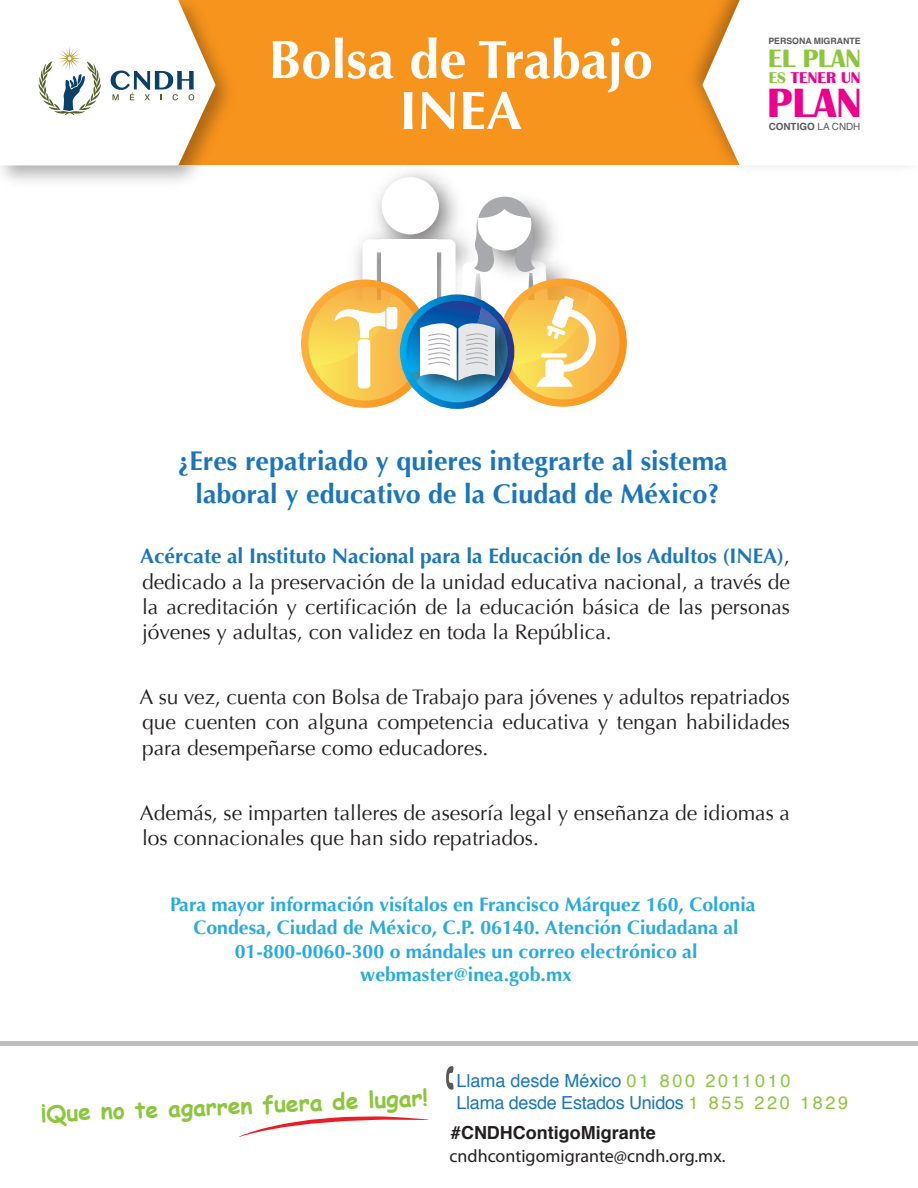
<style>
.page{position:relative;width:918px;height:1188px;background:#fff}
.page>*{position:absolute;margin:0;border:0;box-sizing:border-box;transform-origin:0 0}
.t1{font:700 54px/51px "Optima";color:#fff;text-align:center}
.t2{font:700 42.15px "Britannic";color:#ec008c}
.t3{font:700 27px/32.4px "Optima";color:#1b75bc;text-align:center}
.t4{font:700 25.8px "Britannic";color:#8dc63e}
.t5{font:700 22.8px "Comic Sans MS";color:#8dc63e}
.t6{font:21px/25.2px "Optima";color:#221e1f;text-align:justify}
.t7{font:700 19.5px/23.4px "Optima";color:#27aae1;text-align:center}
.t8{font:18px/21.6px "Helvetica";color:#1b75bc}
.t9{font:18px "Myriad Pro";color:#221e1f}
.t10{font:700 18px "Helvetica";color:#221e1f}
.t11{font:700 16.05px "Britannic";color:#ec008c}
.t12{font:700 9.9px "Helvetica";color:#58585b}
.t13{font:700 8.7px "Helvetica";color:#58585b}
.s1{color:#8dc63e}
.s2{font-weight:400}
.s3{font-weight:700;color:#1b75bc}
</style>
<div class="page">
<div style="left:0;top:0;width:918px;height:164px;background:#f7941d"></div>
<svg style="left:239px;top:1116px;width:189px;height:21px"></svg>
<svg style="left:446px;top:1066px;width:8px;height:24px"></svg>
<hr style="left:0;top:1041px;width:918px;height:4px;background:#bcbec0">
<img style="left:678px;top:51px;width:24px;height:114px">
<svg style="left:702px;top:0;width:216px;height:165px;background:#fcf2e6"></svg>
<img style="left:1px;top:58px;width:243px;height:123px">
<svg style="left:0;top:0;width:216px;height:165px;background:#f1ece5"></svg>
<img style="left:341px;top:164px;width:148px;height:32px">
<div style="left:382px;top:177px;width:57px;height:57px;background:#fff;border-radius:50%"></div>
<img style="left:464px;top:182px;width:25px;height:14px">
<svg style="left:305px;top:196px;width:318px;height:213px"></svg>
<h1 class="t1" style="left:268px;top:35px;width:386px">Bolsa de Trabajo<br>INEA</h1>
<p class="t13" style="left:768px;top:34px;width:94px">PERSONA MIGRANTE</p>
<p class="t4" style="left:768px;top:44px;width:94px">EL PLAN</p>
<h2 class="t2" style="left:767px;top:80px;width:96px">PLAN</h2>
<p class="t11" style="left:769px;top:69px;width:93px"><span class="s1">ES</span> TENER UN</p>
<p class="t12" style="left:769px;top:118px;width:93px">CONTIGO <span class="s2">LA CNDH</span></p>
<p class="t3" style="left:178px;top:445px;width:552px">¿Eres repatriado y quieres integrarte al sistema laboral y educativo de la Ciudad de México?</p>
<p class="t6" style="left:140px;top:544px;width:651px"><span class="s3">Acércate al Instituto Nacional para la Educación de los Adultos (INEA)</span>, dedicado a la preservación de la unidad educativa nacional, a través de la acreditación y certificación de la educación básica de las personas jóvenes y adultas, con validez en toda la República.</p>
<p class="t6" style="left:139px;top:685px;width:652px">A su vez, cuenta con Bolsa de Trabajo para jóvenes y adultos repatriados que cuenten con alguna competencia educativa y tengan habilidades para desempeñarse como educadores.</p>
<p class="t6" style="left:140px;top:801px;width:652px">Además, se imparten talleres de asesoría legal y enseñanza de idiomas a los connacionales que han sido repatriados.</p>
<p class="t7" style="left:170px;top:893px;width:587px">Para mayor información visítalos en Francisco Márquez 160, Colonia Condesa, Ciudad de México, C.P. 06140. Atención Ciudadana al 01-800-0060-300 o mándales un correo electrónico al webmaster@inea.gob.mx</p>
<p class="t5" style="left:40px;top:1095px;width:389px;rotate:-2deg">¡Que no te agarren fuera de lugar!</p>
<p class="t8" style="left:456px;top:1070px;width:393px">Llama desde México <span class="s1">01 800 2011010<br></span>Llama desde Estados Unidos <span class="s1">1 8 5 5 2 2 0 1 8 2 9</span></p>
<p class="t9" style="left:449px;top:1146px;width:277px">cndhcontigomigrante@cndh.org.mx.</p>
<p class="t10" style="left:451px;top:1118px;width:206px">#CNDHContigoMigrante</p>
</div>
